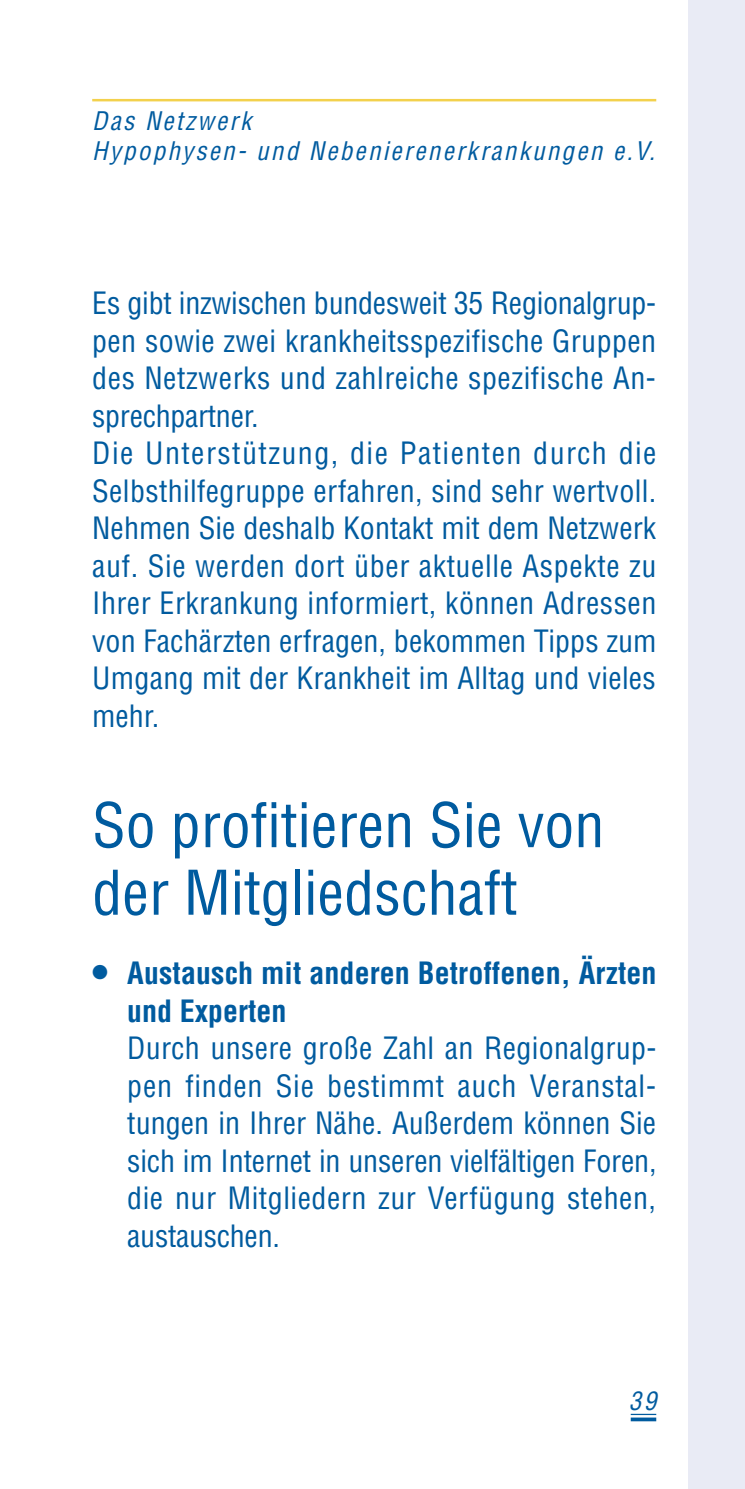
<style>
.page{position:relative;width:745px;height:1489px;background:#fff}
.page>*{position:absolute;margin:0;border:0;box-sizing:border-box;transform-origin:0 0}
.t1{font:condensed 60px/67.5px "Helvetica";color:#005b9f}
.t2{font:condensed 30px/37.5px "Helvetica";letter-spacing:.01em;color:#005b9f}
.t3{font:700 condensed 30px/37.5px "Helvetica";letter-spacing:.005em;color:#005b9f}
.t4{font:italic condensed 25px/30px "Helvetica";letter-spacing:.09em;color:#005b9f}
</style>
<div class="page">
<svg style="left:630px;top:1413px;width:25px;height:1px"></svg>
<svg style="left:630px;top:1417px;width:25px;height:4px"></svg>
<div style="left:687px;top:0;width:57px;height:1488px;background:#e9ebf5"></div>
<hr style="left:92px;top:99px;width:564px;height:2px;background:#f3d14d">
<p class="t4" style="left:92px;top:106px;width:564px">Das Netzwerk<br>Hypophysen- und Nebenierenerkrankungen e.V.</p>
<p class="t2" style="left:92px;top:284px;width:565px">Es gibt inzwischen bundesweit 35 Regionalgrup&shy;pen sowie zwei krankheitsspezifische Gruppen des Netzwerks und zahlreiche spezifische An&shy;sprechpartner.<br>Die Unterstützung, die Patienten durch die Selbsthilfegruppe erfahren, sind sehr wertvoll.<br>Nehmen Sie deshalb Kontakt mit dem Netzwerk auf. Sie werden dort über aktuelle Aspekte zu Ihrer Erkrankung informiert, können Adressen von Fachärzten erfragen, bekommen Tipps zum Umgang mit der Krankheit im Alltag und vieles mehr.</p>
<h1 class="t1" style="left:92px;top:790px;width:513px">So profitieren Sie von der Mitgliedschaft</h1>
<p class="t3" style="left:127px;top:954px;width:530px;text-indent:-35px">● Austausch mit anderen Betroffenen, Ärzten und Experten</p>
<p class="t2" style="left:127px;top:1028px;width:530px;text-align:justify">Durch unsere große Zahl an Regionalgrup&shy;pen finden Sie bestimmt auch Veranstal&shy;tungen in Ihrer Nähe. Außerdem können Sie sich im Internet in unseren vielfältigen Foren, die nur Mitgliedern zur Verfügung stehen, austauschen.</p>
<p class="t4" style="left:628px;top:1384px;width:29px">39</p>
</div>
